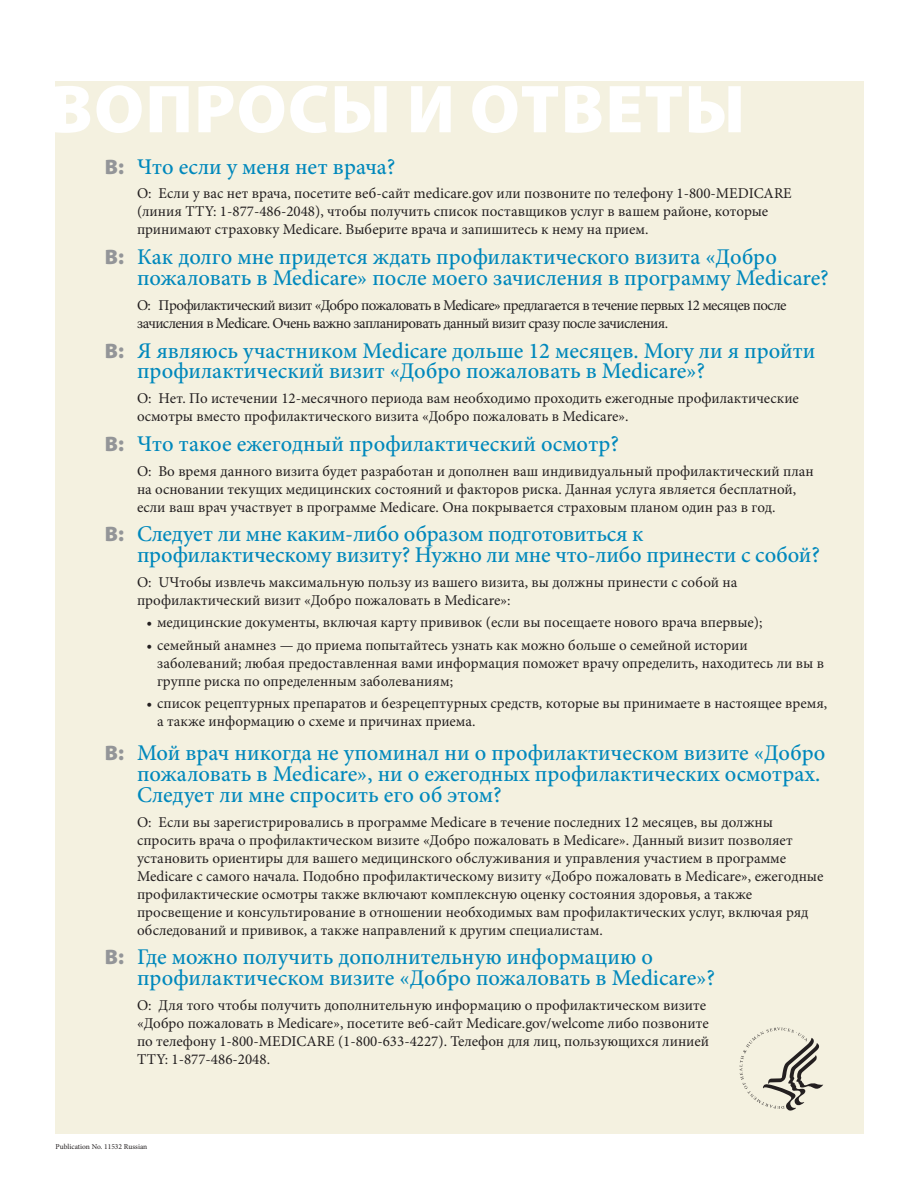
<style>
.page{position:relative;width:918px;height:1188px;background:#fff}
.page>*{position:absolute;margin:0;border:0;box-sizing:border-box;transform-origin:0 0}
.head{font:900 68.4px "Myriad Pro";letter-spacing:.02em;color:#fff}
.head-2{font:500 22.5px/21px "Minion Pro";color:#0088bc}
.body{font:15px/18px "Minion Pro";color:#231f20}
.body-2{font:15px/18px "Minion Pro";letter-spacing:-.04em;color:#231f20}
.body-3{font:7.5px "Minion Pro";color:#231f20}
.s1{font-family:"Myriad Pro";font-weight:900;font-size:21px;color:#939598}
</style>
<div class="page">
<div style="left:56px;top:81px;width:808px;height:1053px;background:#f4f1e0"></div>
<svg style="left:740px;top:1027px;width:83px;height:84px"></svg>
<p class="head" style="left:50px;top:64px;width:698px">ВОПРОСЫ И ОТВЕТЫ</p>
<p class="head-2" style="left:105px;top:156px;width:292px"><span class="s1">В:</span> Что если у меня нет врача?</p>
<p class="body" style="left:137px;top:185px;width:656px">O: Если у вас нет врача, посетите веб-сайт medicare.gov или позвоните по телефону 1-800-MEDICARE (линия TTY: 1-877-486-2048), чтобы получить список поставщиков услуг в вашем районе, которые принимают страховку Medicare. Выберите врача и запишитесь к нему на прием.</p>
<p class="head-2" style="left:137px;top:246px;width:693px;text-indent:-32px"><span class="s1">В:</span> Как долго мне придется ждать профилактического визита «Добро пожаловать в Medicare» после моего зачисления в программу Medicare?</p>
<p class="body-2" style="left:137px;top:296px;width:651px">O: Профилактический визит «Добро пожаловать в Medicare» предлагается в течение первых 12 месяцев после зачисления в Medicare. Очень важно запланировать данный визит сразу после зачисления.</p>
<p class="head-2" style="left:137px;top:340px;width:680px;text-indent:-32px"><span class="s1">В:</span> Я являюсь участником Medicare дольше 12 месяцев. Могу ли я пройти профилактический визит «Добро пожаловать в Medicare»?</p>
<p class="body" style="left:137px;top:390px;width:663px">O: Нет. По истечении 12-месячного периода вам необходимо проходить ежегодные профилактические осмотры вместо профилактического визита «Добро пожаловать в Medicare».</p>
<p class="head-2" style="left:105px;top:433px;width:516px"><span class="s1">В:</span> Что такое ежегодный профилактический осмотр?</p>
<p class="body" style="left:137px;top:462px;width:678px">O: Во время данного визита будет разработан и дополнен ваш индивидуальный профилактический план на основании текущих медицинских состояний и факторов риска. Данная услуга является бесплатной, если ваш врач участвует в программе Medicare. Она покрывается страховым планом один раз в год.</p>
<p class="head-2" style="left:137px;top:524px;width:684px;text-indent:-32px"><span class="s1">В:</span> Следует ли мне каким-либо образом подготовиться к профилактическому визиту? Нужно ли мне что-либо принести с собой?</p>
<p class="body" style="left:137px;top:573px;width:602px">O: UЧтобы извлечь максимальную пользу из вашего визита, вы должны принести с собой на профилактический визит «Добро пожаловать в Medicare»:</p>
<p class="body" style="left:147px;top:614px;width:617px">• медицинские документы, включая карту прививок (если вы посещаете нового врача впервые);</p>
<p class="body" style="left:157px;top:636px;width:668px;text-indent:-10px">• семейный анамнез — до приема попытайтесь узнать как можно больше о семейной истории заболеваний; любая предоставленная вами информация поможет врачу определить, находитесь ли вы в группе риска по определенным заболеваниям;</p>
<p class="body" style="left:157px;top:694px;width:672px;text-indent:-10px">• список рецептурных препаратов и безрецептурных средств, которые вы принимаете в настоящее время, а также информацию о схеме и причинах приема.</p>
<p class="head-2" style="left:137px;top:742px;width:690px;text-indent:-32px"><span class="s1">В:</span> Мой врач никогда не упоминал ни о профилактическом визите «Добро пожаловать в Medicare», ни о ежегодных профилактических осмотрах.<br>Следует ли мне спросить его об этом?</p>
<p class="body" style="left:137px;top:813px;width:688px">O: Если вы зарегистрировались в программе Medicare в течение последних 12 месяцев, вы должны спросить врача о профилактическом визите «Добро пожаловать в Medicare». Данный визит позволяет установить ориентиры для вашего медицинского обслуживания и управления участием в программе Medicare с самого начала. Подобно профилактическому визиту «Добро пожаловать в Medicare», ежегодные профилактические осмотры также включают комплексную оценку состояния здоровья, а также просвещение и консультирование в отношении необходимых вам профилактических услуг, включая ряд обследований и прививок, а также направлений к другим специалистам.</p>
<p class="head-2" style="left:137px;top:947px;width:580px;text-indent:-32px"><span class="s1">В:</span> Где можно получить дополнительную информацию о профилактическом визите «Добро пожаловать в Medicare»?</p>
<p class="body" style="left:137px;top:996px;width:574px">O: Для того чтобы получить дополнительную информацию о профилактическом визите «Добро пожаловать в Medicare», посетите веб-сайт Medicare.gov/welcome либо позвоните по телефону 1-800-MEDICARE (1-800-633-4227). Телефон для лиц, пользующихся линией TTY: 1-877-486-2048.</p>
<p class="body-3" style="left:56px;top:1141px;width:93px">Publication No. 11532 Russian</p>
</div>
